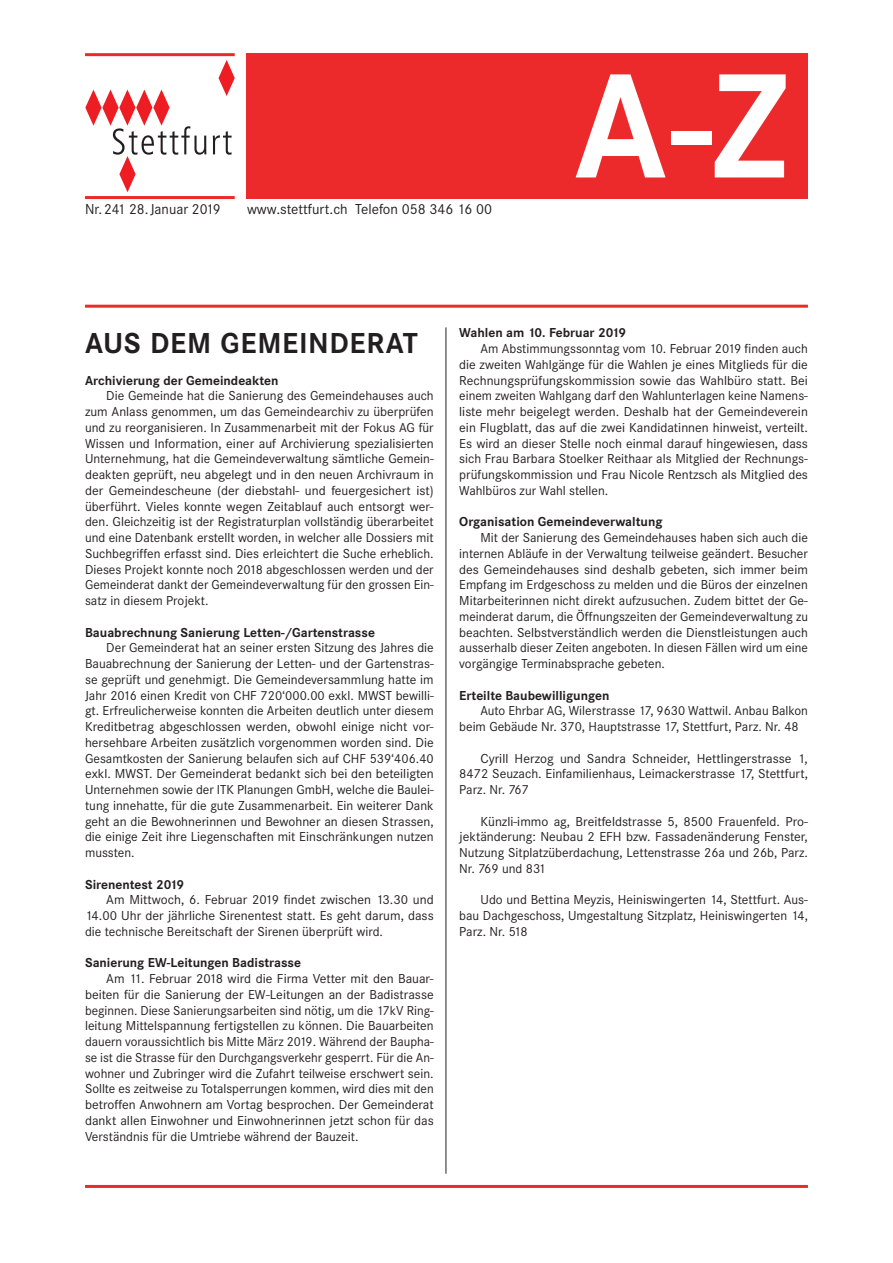
<style>
.page{position:relative;width:893px;height:1263px;background:#fff}
.page>*{position:absolute;margin:0;border:0;box-sizing:border-box;transform-origin:0 0}
.t1{font:700 154.5px "Corporate S";color:#fff}
.t2{font:700 30px "Corporate S";letter-spacing:.02em;color:#231f20}
.t3{font:15px "Corporate S";color:#231f20}
.t4{font:13.5px/15.8px "Corporate S";color:#231f20;text-align:justify}
.t5{font:700 13.5px "Corporate S";color:#231f20}
</style>
<div class="page">
<hr style="left:446px;top:327px;width:1px;height:847px;background:#231f20">
<hr style="left:85px;top:305px;width:723px;height:3px;background:#ec2a2c">
<hr style="left:85px;top:1185px;width:723px;height:3px;background:#ec2a2c">
<div style="left:247px;top:53px;width:561px;height:146px;background:#ec2a2c"></div>
<hr style="left:85px;top:53px;width:150px;height:3px;background:#ec2a2c">
<hr style="left:85px;top:196px;width:150px;height:3px;background:#ec2a2c">
<svg style="left:218px;top:60px;width:17px;height:36px"></svg>
<svg style="left:85px;top:90px;width:121px;height:102px"></svg>
<svg style="left:213px;top:131px;width:19px;height:24px"></svg>
<p class="t3" style="left:85px;top:201px;width:137px">Nr. 241 28. Januar 2019</p>
<p class="t3" style="left:247px;top:201px;width:247px">www.stettfurt.ch Telefon 058 346 16 00</p>
<h1 class="t1" style="left:574px;top:38px;width:216px">A-Z</h1>
<h2 class="t2" style="left:85px;top:326px;width:334px">AUS DEM GEMEINDERAT</h2>
<p class="t5" style="left:85px;top:372px;width:195px">Archivierung der Gemeindeakten</p>
<p class="t4" style="left:85px;top:388px;width:350px;text-indent:21px">Die Gemeinde hat die Sanierung des Gemeindehauses auch zum Anlass genommen, um das Gemeindearchiv zu überprüfen und zu reorganisieren. In Zusammenarbeit mit der Fokus AG für Wissen und Information, einer auf Archivierung spezialisierten Unternehmung, hat die Gemeindeverwaltung sämtliche Gemein&shy;deakten geprüft, neu abgelegt und in den neuen Archivraum in der Gemeindescheune (der diebstahl- und feuergesichert ist) überführt. Vieles konnte wegen Zeitablauf auch entsorgt wer&shy;den. Gleichzeitig ist der Registraturplan vollständig überarbeitet und eine Datenbank erstellt worden, in welcher alle Dossiers mit Suchbegriffen erfasst sind. Dies erleichtert die Suche erheblich.<br>Dieses Projekt konnte noch 2018 abgeschlossen werden und der Gemeinderat dankt der Gemeindeverwaltung für den grossen Ein&shy;satz in diesem Projekt.</p>
<p class="t5" style="left:85px;top:624px;width:291px">Bauabrechnung Sanierung Letten-/Gartenstrasse</p>
<p class="t4" style="left:85px;top:640px;width:350px;text-indent:21px">Der Gemeinderat hat an seiner ersten Sitzung des Jahres die Bauabrechnung der Sanierung der Letten- und der Gartenstras&shy;se geprüft und genehmigt. Die Gemeindeversammlung hatte im Jahr 2016 einen Kredit von CHF 720‘000.00 exkl. MWST bewilli&shy;gt. Erfreulicherweise konnten die Arbeiten deutlich unter diesem Kreditbetrag abgeschlossen werden, obwohl einige nicht vor&shy;hersehbare Arbeiten zusätzlich vorgenommen worden sind. Die Gesamtkosten der Sanierung belaufen sich auf CHF 539‘406.40 exkl. MWST. Der Gemeinderat bedankt sich bei den beteiligten Unternehmen sowie der ITK Planungen GmbH, welche die Baulei&shy;tung innehatte, für die gute Zusammenarbeit. Ein weiterer Dank geht an die Bewohnerinnen und Bewohner an diesen Strassen, die einige Zeit ihre Liegenschaften mit Einschränkungen nutzen mussten.</p>
<p class="t5" style="left:85px;top:876px;width:101px">Sirenentest 2019</p>
<p class="t4" style="left:85px;top:892px;width:350px;text-indent:21px">Am Mittwoch, 6. Februar 2019 findet zwischen 13.30 und 14.00 Uhr der jährliche Sirenentest statt. Es geht darum, dass die technische Bereitschaft der Sirenen überprüft wird.</p>
<p class="t5" style="left:85px;top:955px;width:218px">Sanierung EW-Leitungen Badistrasse</p>
<p class="t4" style="left:85px;top:971px;width:350px;text-indent:21px">Am 11. Februar 2018 wird die Firma Vetter mit den Bauar&shy;beiten für die Sanierung der EW-Leitungen an der Badistrasse beginnen. Diese Sanierungsarbeiten sind nötig, um die 17kV Ring&shy;leitung Mittelspannung fertigstellen zu können. Die Bauarbeiten dauern voraussichtlich bis Mitte März 2019. Während der Baupha&shy;se ist die Strasse für den Durchgangsverkehr gesperrt. Für die An&shy;wohner und Zubringer wird die Zufahrt teilweise erschwert sein.<br>Sollte es zeitweise zu Totalsperrungen kommen, wird dies mit den betroffen Anwohnern am Vortag besprochen. Der Gemeinderat dankt allen Einwohner und Einwohnerinnen jetzt schon für das Verständnis für die Umtriebe während der Bauzeit.</p>
<p class="t5" style="left:459px;top:325px;width:168px">Wahlen am 10. Februar 2019</p>
<p class="t4" style="left:459px;top:341px;width:350px;text-indent:21px">Am Abstimmungssonntag vom 10. Februar 2019 finden auch die zweiten Wahlgänge für die Wahlen je eines Mitglieds für die Rechnungsprüfungskommission sowie das Wahlbüro statt. Bei einem zweiten Wahlgang darf den Wahlunterlagen keine Namens&shy;liste mehr beigelegt werden. Deshalb hat der Gemeindeverein ein Flugblatt, das auf die zwei Kandidatinnen hinweist, verteilt.<br>Es wird an dieser Stelle noch einmal darauf hingewiesen, dass sich Frau Barbara Stoelker Reithaar als Mitglied der Rechnungs&shy;prüfungskommission und Frau Nicole Rentzsch als Mitglied des Wahlbüros zur Wahl stellen.</p>
<p class="t5" style="left:459px;top:514px;width:205px">Organisation Gemeindeverwaltung</p>
<p class="t4" style="left:459px;top:530px;width:350px;text-indent:21px">Mit der Sanierung des Gemeindehauses haben sich auch die internen Abläufe in der Verwaltung teilweise geändert. Besucher des Gemeindehauses sind deshalb gebeten, sich immer beim Empfang im Erdgeschoss zu melden und die Büros der einzelnen Mitarbeiterinnen nicht direkt aufzusuchen. Zudem bittet der Ge&shy;meinderat darum, die Öffnungszeiten der Gemeindeverwaltung zu beachten. Selbstverständlich werden die Dienstleistungen auch ausserhalb dieser Zeiten angeboten. In diesen Fällen wird um eine vorgängige Terminabsprache gebeten.</p>
<p class="t5" style="left:459px;top:687px;width:152px">Erteilte Baubewilligungen</p>
<p class="t4" style="left:459px;top:703px;width:350px;text-indent:21px">Auto Ehrbar AG, Wilerstrasse 17, 9630 Wattwil. Anbau Balkon beim Gebäude Nr. 370, Hauptstrasse 17, Stettfurt, Parz. Nr. 48</p>
<p class="t4" style="left:459px;top:750px;width:350px;text-indent:21px">Cyrill Herzog und Sandra Schneider, Hettlingerstrasse 1, 8472 Seuzach. Einfamilienhaus, Leimackerstrasse 17, Stettfurt, Parz. Nr. 767</p>
<p class="t4" style="left:459px;top:813px;width:350px;text-indent:21px">Künzli-immo ag, Breitfeldstrasse 5, 8500 Frauenfeld. Pro&shy;jektänderung: Neubau 2 EFH bzw. Fassadenänderung Fenster, Nutzung Sitplatzüberdachung, Lettenstrasse 26a und 26b, Parz.<br>Nr. 769 und 831</p>
<p class="t4" style="left:459px;top:892px;width:350px;text-indent:21px">Udo und Bettina Meyzis, Heiniswingerten 14, Stettfurt. Aus&shy;bau Dachgeschoss, Umgestaltung Sitzplatz, Heiniswingerten 14, Parz. Nr. 518</p>
</div>
